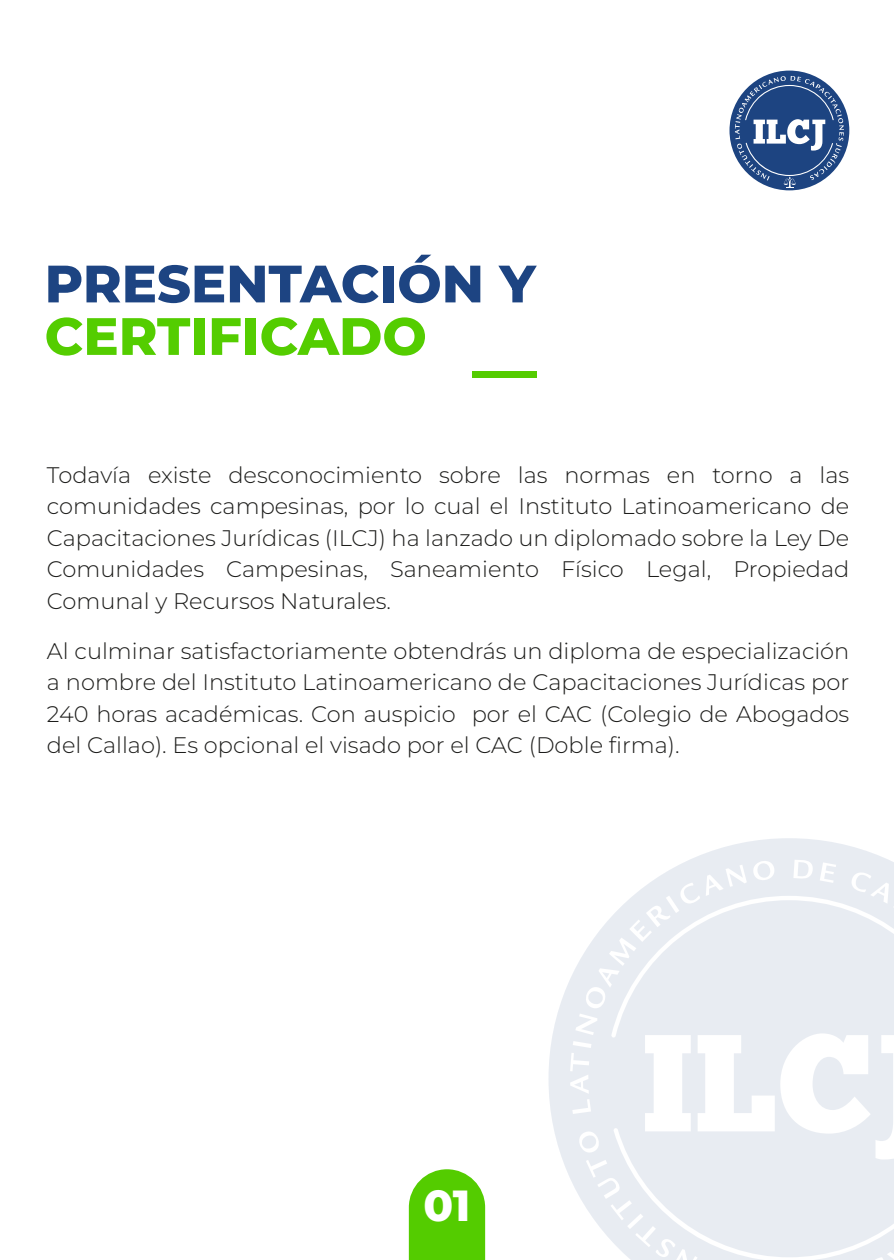
<style>
.page{position:relative;width:894px;height:1260px;background:#fff}
.page>*{position:absolute;margin:0;border:0;box-sizing:border-box;transform-origin:0 0}
.t1{font:800 52.5px "Montserrat";color:#1d4482}
.t2{font:800 52.5px "Montserrat";color:#54cd00}
.t3{font:800 43.5px "Montserrat";color:#fff}
.t4{font:300 22.5px/31.5px "Montserrat";color:#1d1d1b;text-align:justify}
</style>
<div class="page">
<svg style="left:409px;top:1169px;width:76px;height:91px;background:#63d017"></svg>
<div style="left:473px;top:372px;width:64px;height:6px;background:#54cc00"></div>
<svg style="left:548px;top:838px;width:340px;height:339px"></svg>
<svg style="left:570px;top:860px;width:324px;height:400px"></svg>
<div style="left:730px;top:71px;width:119px;height:119px;background:#1d4481;border-radius:50%"></div>
<svg style="left:735px;top:76px;width:109px;height:112px"></svg>
<h1 class="t1" style="left:45px;top:260px;width:493px">PRESENTACIÓN Y</h1>
<h1 class="t2" style="left:45px;top:313px;width:384px">CERTIFICADO</h1>
<p class="t4" style="left:47px;top:461px;width:804px">Todavía existe desconocimiento sobre las normas en torno a las comunidades campesinas, por lo cual el Instituto Latinoamericano de Capacitaciones Jurídicas (ILCJ) ha lanzado un diplomado sobre la Ley De Comunidades Campesinas, Saneamiento Físico Legal, Propiedad Comunal y Recursos Naturales.</p>
<p class="t4" style="left:47px;top:637px;width:804px">Al culminar satisfactoriamente obtendrás un diploma de especialización a nombre del Instituto Latinoamericano de Capacitaciones Jurídicas por 240 horas académicas. Con auspicio por el CAC (Colegio de Abogados del Callao). Es opcional el visado por el CAC (Doble firma).</p>
<h2 class="t3" style="left:423px;top:1186px;width:49px">01</h2>
</div>
